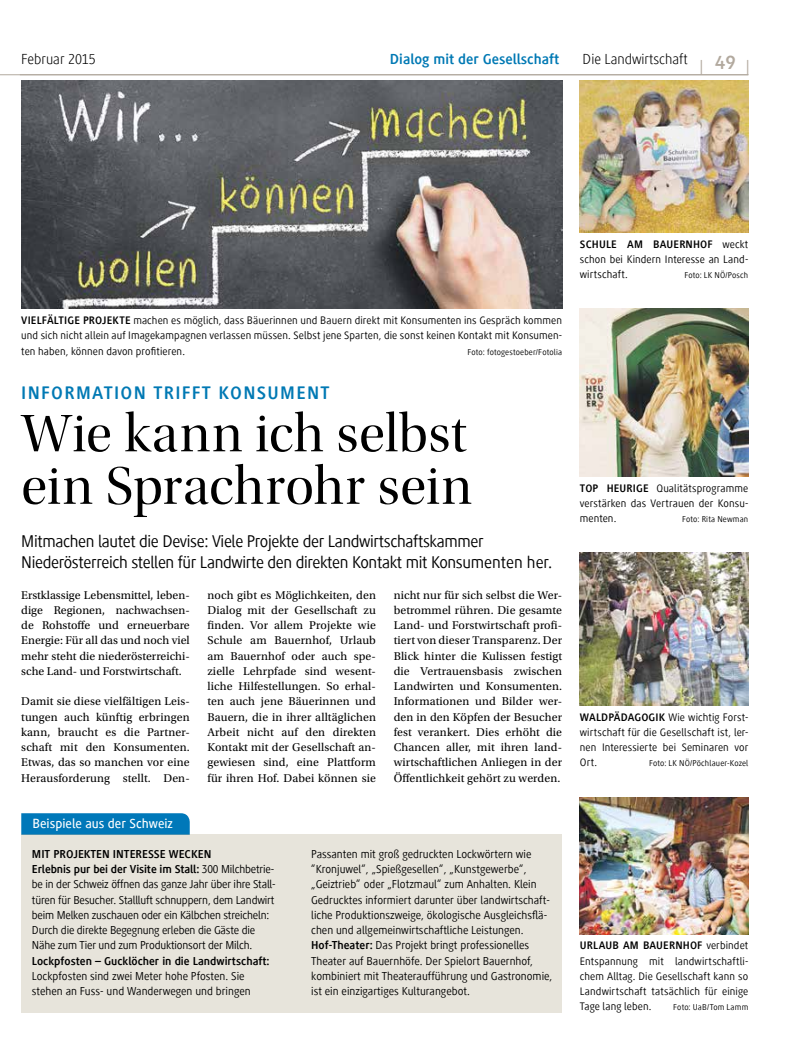
<style>
.page{position:relative;width:798px;height:1063px;background:#fff}
.page>*{position:absolute;margin:0;border:0;box-sizing:border-box;transform-origin:0 0}
.t1{font:55px/52.5px "Utopia Std Disp";letter-spacing:.005em;color:#000}
.t2{font:700 20px "Generis Simple Com";color:#b2a99e}
.t3{font:300 20px "Generis Simple Com";color:#b2a99e}
.t4{font:700 18.75px "Generis Simple Com";letter-spacing:.07em;color:#0079b4}
.t5{font:17.5px/21.2px "Generis Simple Com";letter-spacing:-.02em;color:#000}
.t6{font:300 15px "Generis Simple Com";color:#000}
.t7{font:700 15px "Generis Simple Com";color:#0079b4}
.t8{font:500 13.75px "Generis Simple Com";color:#fff}
.t9{font:11.88px/15.2px "Utopia Std";letter-spacing:.01em;color:#000;text-align:justify}
.t10{font:11.88px/15.2px "Generis Simple Com";color:#000}
.t11{font:700 11.88px "Generis Simple Com";color:#000}
.t12{font:11.25px/15.2px "Generis Simple Com";letter-spacing:.01em;color:#000;text-align:justify}
.t13{font:8.75px "Generis Simple Com";letter-spacing:.02em;color:#000}
.s1{font-weight:300}
.s2{font-weight:700}
</style>
<div class="page">
<hr style="left:0;top:74px;width:748px;height:1px;background:#b2a99e">
<img style="left:579px;top:797px;width:169px;height:137px">
<img style="left:579px;top:553px;width:169px;height:153px">
<img style="left:579px;top:309px;width:169px;height:168px">
<img style="left:579px;top:80px;width:169px;height:153px">
<img style="left:21px;top:80px;width:541px;height:229px">
<div style="left:21px;top:834px;width:541px;height:179px;background:#e7e4db"></div>
<svg style="left:21px;top:813px;width:169px;height:22px;background:#087bb9"></svg>
<p class="t6" style="left:21px;top:51px;width:76px">Februar 2015</p>
<p class="t7" style="left:390px;top:51px;width:171px">DIALOG MIT DER GESELLSCHAFT</p>
<p class="t6" style="left:582px;top:51px;width:107px">Die Landwirtschaft</p>
<h2 class="t2" style="left:698px;top:51px;width:38px"><span class="s1">|</span> 49</h2>
<h2 class="t3" style="left:745px;top:57px;width:6px">|</h2>
<p class="t12" style="left:21px;top:313px;width:542px"><span class="s2">VIELFÄLTIGE PROJEKTE</span> machen es möglich, dass Bäuerinnen und Bauern direkt mit Konsumenten ins Gespräch kommen und sich nicht allein auf Imagekampagnen verlassen müssen. Selbst jene Sparten, die sonst keinen Kontakt mit Konsumen&shy;ten haben, können davon profitieren.</p>
<p class="t13" style="left:467px;top:347px;width:96px">Foto: fotogestoeber/Fotolia</p>
<h3 class="t4" style="left:21px;top:382px;width:310px">I NFORMATION TRIFFT KONSUMENT</h3>
<h1 class="t1" style="left:21px;top:408px;width:452px">Wie kann ich selbst ein Sprachrohr sein</h1>
<h3 class="t5" style="left:21px;top:530px;width:532px">Mitmachen lautet die Devise: Viele Projekte der Landwirtschaftskammer<br>Niederösterreich stellen für Landwirte den direkten Kontakt mit Konsumenten her.</h3>
<p class="t9" style="left:207px;top:587px;width:170px">noch gibt es Möglichkeiten, den Dialog mit der Gesellschaft zu finden. Vor allem Projekte wie Schule am Bauernhof, Urlaub am Bauernhof oder auch spe&shy;zielle Lehrpfade sind wesent&shy;liche Hilfestellungen. So erhal&shy;ten auch jene Bäuerinnen und Bauern, die in ihrer alltäglichen Arbeit nicht auf den direkten Kontakt mit der Gesellschaft an&shy;gewiesen sind, eine Plattform für ihren Hof. Dabei können sie</p>
<p class="t9" style="left:393px;top:587px;width:170px">nicht nur für sich selbst die Wer&shy;betrommel rühren. Die gesamte Land- und Forstwirtschaft profi&shy;tiert von dieser Transparenz. Der Blick hinter die Kulissen festigt die Vertrauensbasis zwischen Landwirten und Konsumenten.<br>Informationen und Bilder wer&shy;den in den Köpfen der Besucher fest verankert. Dies erhöht die Chancen aller, mit ihren land&shy;wirtschaftlichen Anliegen in der Öffentlichkeit gehört zu werden.</p>
<p class="t9" style="left:21px;top:587px;width:170px">Erstklassige Lebensmittel, leben&shy;dige Regionen, nachwachsen&shy;de Rohstoffe und erneuerbare Energie: Für all das und noch viel mehr steht die niederösterreichi&shy;sche Land- und Forstwirtschaft.</p>
<p class="t9" style="left:21px;top:694px;width:170px">Damit sie diese vielfältigen Leis&shy;tungen auch künftig erbringen kann, braucht es die Partner&shy;schaft mit den Konsumenten.<br>Etwas, das so manchen vor eine Herausforderung stellt. Den-</p>
<p class="t8" style="left:33px;top:816px;width:142px">Beispiele aus der Schweiz</p>
<p class="t10" style="left:32px;top:846px;width:245px"><span class="s2">M IT PROJEKTEN I NTERESSE WECKEN<br>ERLEBNIS PUR BEI DER VISITE IM STALL:</span> 300 Milchbetrie&shy;be in der Schweiz öffnen das ganze Jahr über ihre Stall&shy;türen für Besucher. Stallluft schnuppern, dem Landwirt beim Melken zuschauen oder ein Kälbchen streicheln:<br>Durch die direkte Begegnung erleben die Gäste die Nähe zum Tier und zum Produktionsort der Milch.</p>
<p class="t11" style="left:32px;top:954px;width:239px">LOCKPFOSTEN – GUCKLÖCHER IN DIE LANDWIRTSCHAFT:</p>
<p class="t10" style="left:32px;top:968px;width:220px">Lockpfosten sind zwei Meter hohe Pfosten. Sie stehen an Fuss- und Wanderwegen und bringen</p>
<p class="t10" style="left:311px;top:846px;width:243px">Passanten mit groß gedruckten Lockwörtern wie “Kronjuwel“, „Spießgesellen“, „Kunstgewerbe“, „Geiztrieb“ oder „Flotzmaul“ zum Anhalten. Klein Gedrucktes informiert darunter über landwirtschaft&shy;liche Produktionszweige, ökologische Ausgleichsflä&shy;chen und allgemeinwirtschaftliche Leistungen.<br><span class="s2">H OF-THEATER:</span> Das Projekt bringt professionelles Theater auf Bauernhöfe. Der Spielort Bauernhof, kombiniert mit Theateraufführung und Gastronomie, ist ein einzigartiges Kulturangebot.</p>
<p class="t12" style="left:579px;top:237px;width:170px"><span class="s2">SCHULE AM BAUERNHOF</span> weckt schon bei Kindern Interesse an Land&shy;wirtschaft.</p>
<p class="t13" style="left:684px;top:271px;width:65px">Foto: LK NÖ/Posch</p>
<p class="t12" style="left:579px;top:481px;width:170px"><span class="s2">TOP H EURIGE</span> Qualitätsprogramme verstärken das Vertrauen der Konsu&shy;menten.</p>
<p class="t13" style="left:682px;top:515px;width:68px">Foto: Rita Newman</p>
<p class="t12" style="left:579px;top:709px;width:170px"><span class="s2">WALDPÄDAGOGIK</span> Wie wichtig Forst&shy;wirtschaft für die Gesellschaft ist, ler&shy;nen Interessierte bei Seminaren vor Ort.</p>
<p class="t13" style="left:648px;top:759px;width:101px">Foto: LK NÖ/Pöchlauer-Kozel</p>
<p class="t12" style="left:579px;top:938px;width:170px"><span class="s2">URLAUB AM BAUERNHOF</span> verbindet Entspannung mit landwirtschaftli&shy;chem Alltag. Die Gesellschaft kann so Landwirtschaft tatsächlich für einige Tage lang leben.</p>
<p class="t13" style="left:673px;top:1003px;width:77px">Foto: UaB/Tom Lamm</p>
</div>
